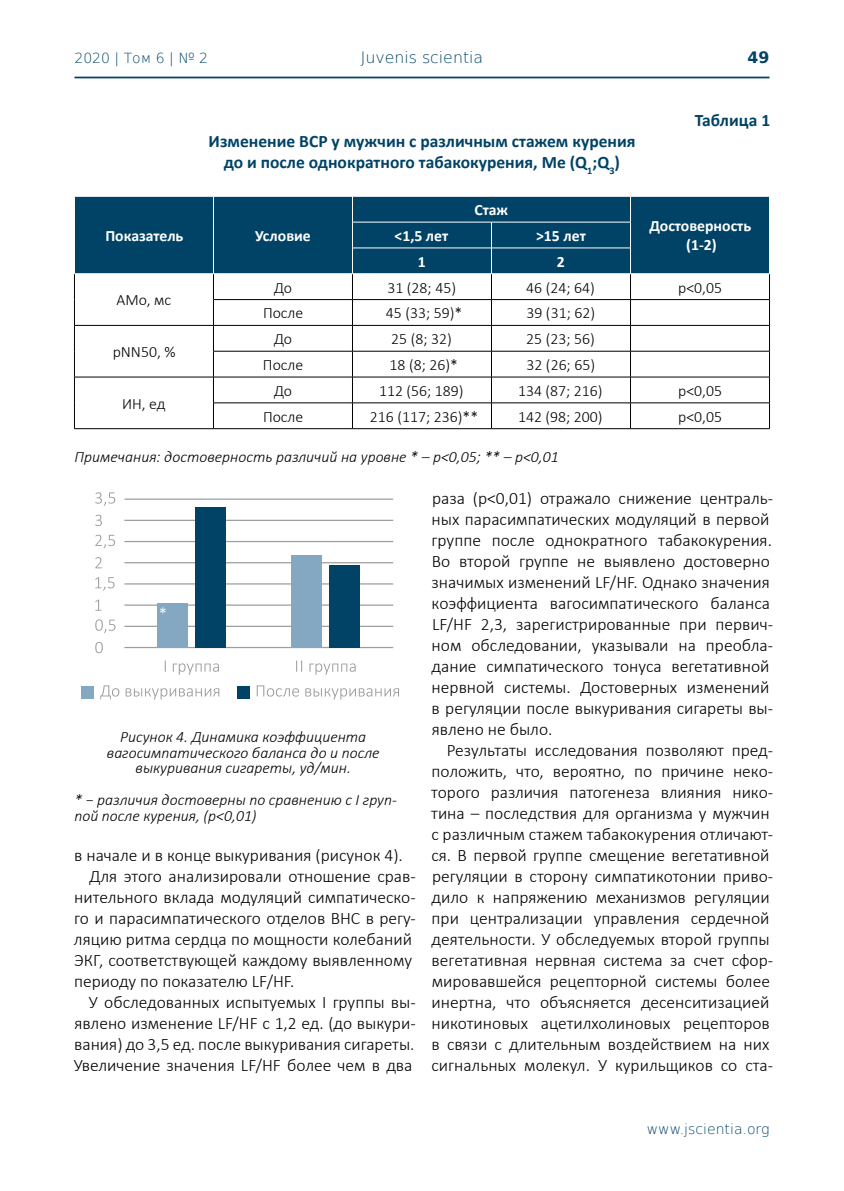
<style>
.page{position:relative;width:844px;height:1191px;background:#fff}
.page>*{position:absolute;margin:0;border:0;box-sizing:border-box;transform-origin:0 0}
.t1{font:300 17.5px/21px "Calibri";color:#000}
.t2{font:700 17.5px/21px "Calibri";color:#004366;text-align:center}
.t3{font:italic 300 15.75px/15.8px "Calibri";color:#000;text-align:center}
.t4{font:300 15.75px "Calibri";color:#000}
.t5{font:700 15.75px/18.9px "Calibri";color:#fff;text-align:center}
.t6{font:200 15.75px "DejaVu Sans";color:#004366}
.t7{font:700 15.75px "DejaVu Sans";color:#004366}
.t8{font:200 14px "DejaVu Sans";color:#004366}
</style>
<div class="page">
<hr style="left:74px;top:77px;width:695px;height:1px;background:#004366">
<div style="left:75px;top:197px;width:694px;height:76px;background:#004366"></div>
<hr style="left:213px;top:299px;width:139px;height:1px;background:#000">
<hr style="left:352px;top:299px;width:139px;height:1px;background:#000">
<hr style="left:491px;top:299px;width:139px;height:1px;background:#000">
<hr style="left:630px;top:299px;width:139px;height:1px;background:#000">
<hr style="left:74px;top:325px;width:139px;height:1px;background:#000">
<hr style="left:213px;top:325px;width:139px;height:1px;background:#000">
<hr style="left:352px;top:325px;width:139px;height:1px;background:#000">
<hr style="left:491px;top:325px;width:139px;height:1px;background:#000">
<hr style="left:630px;top:325px;width:139px;height:1px;background:#000">
<hr style="left:213px;top:351px;width:139px;height:1px;background:#000">
<hr style="left:352px;top:351px;width:139px;height:1px;background:#000">
<hr style="left:491px;top:351px;width:139px;height:1px;background:#000">
<hr style="left:630px;top:351px;width:139px;height:1px;background:#000">
<hr style="left:74px;top:377px;width:139px;height:1px;background:#000">
<hr style="left:213px;top:377px;width:139px;height:1px;background:#000">
<hr style="left:352px;top:377px;width:139px;height:1px;background:#000">
<hr style="left:491px;top:377px;width:139px;height:1px;background:#000">
<hr style="left:630px;top:377px;width:139px;height:1px;background:#000">
<hr style="left:213px;top:402px;width:139px;height:1px;background:#000">
<hr style="left:352px;top:402px;width:139px;height:1px;background:#000">
<hr style="left:491px;top:402px;width:139px;height:1px;background:#000">
<hr style="left:630px;top:402px;width:139px;height:1px;background:#000">
<hr style="left:74px;top:428px;width:139px;height:1px;background:#000">
<hr style="left:213px;top:428px;width:139px;height:1px;background:#000">
<hr style="left:352px;top:428px;width:139px;height:1px;background:#000">
<hr style="left:491px;top:428px;width:139px;height:1px;background:#000">
<hr style="left:630px;top:428px;width:139px;height:1px;background:#000">
<svg style="left:74px;top:196px;width:1px;height:232px"></svg>
<svg style="left:213px;top:196px;width:1px;height:232px"></svg>
<hr style="left:74px;top:273px;width:139px;height:1px;background:#fff">
<hr style="left:213px;top:273px;width:139px;height:1px;background:#fff">
<svg style="left:769px;top:196px;width:1px;height:232px"></svg>
<hr style="left:352px;top:222px;width:139px;height:1px;background:#fff">
<hr style="left:491px;top:222px;width:139px;height:1px;background:#fff">
<hr style="left:352px;top:248px;width:139px;height:1px;background:#fff">
<svg style="left:352px;top:196px;width:1px;height:232px"></svg>
<hr style="left:491px;top:248px;width:139px;height:1px;background:#fff">
<svg style="left:491px;top:222px;width:1px;height:206px"></svg>
<svg style="left:630px;top:196px;width:1px;height:232px"></svg>
<hr style="left:352px;top:273px;width:139px;height:1px;background:#fff">
<hr style="left:491px;top:273px;width:139px;height:1px;background:#fff">
<hr style="left:124px;top:498px;width:269px;height:2px;background:#9d9d9c">
<hr style="left:124px;top:647px;width:269px;height:1px;background:#9d9d9c">
<hr style="left:124px;top:604px;width:269px;height:2px;background:#9d9d9c">
<hr style="left:124px;top:562px;width:269px;height:1px;background:#9d9d9c">
<hr style="left:124px;top:520px;width:269px;height:1px;background:#9d9d9c">
<hr style="left:124px;top:541px;width:269px;height:1px;background:#9d9d9c">
<hr style="left:124px;top:583px;width:269px;height:1px;background:#9d9d9c">
<hr style="left:124px;top:625px;width:269px;height:2px;background:#9d9d9c">
<svg style="left:95px;top:492px;width:20px;height:14px"></svg>
<svg style="left:95px;top:535px;width:20px;height:13px"></svg>
<svg style="left:95px;top:577px;width:19px;height:14px"></svg>
<svg style="left:95px;top:599px;width:6px;height:11px"></svg>
<svg style="left:95px;top:642px;width:8px;height:11px"></svg>
<div style="left:157px;top:603px;width:30px;height:44px;background:#84a8c2"></div>
<div style="left:195px;top:507px;width:31px;height:140px;background:#004366"></div>
<div style="left:291px;top:554px;width:30px;height:93px;background:#84a8c2"></div>
<div style="left:329px;top:565px;width:30px;height:82px;background:#004366"></div>
<svg style="left:173px;top:663px;width:46px;height:12px"></svg>
<svg style="left:296px;top:660px;width:6px;height:11px"></svg>
<svg style="left:309px;top:663px;width:46px;height:12px"></svg>
<svg style="left:100px;top:685px;width:19px;height:14px"></svg>
<svg style="left:126px;top:688px;width:93px;height:11px"></svg>
<svg style="left:257px;top:685px;width:42px;height:11px"></svg>
<svg style="left:305px;top:688px;width:94px;height:11px"></svg>
<div style="left:81px;top:686px;width:12px;height:12px;background:#84a8c2"></div>
<div style="left:237px;top:686px;width:12px;height:12px;background:#004366"></div>
<svg style="left:160px;top:607px;width:6px;height:6px"></svg>
<svg style="left:95px;top:619px;width:20px;height:14px"></svg>
<svg style="left:95px;top:557px;width:7px;height:11px"></svg>
<svg style="left:95px;top:514px;width:7px;height:12px"></svg>
<p class="t8" style="left:74px;top:48px;width:135px">2020 | Том 6 | № 2</p>
<p class="t6" style="left:360px;top:46px;width:124px">Juvenis scientia</p>
<p class="t7" style="left:747px;top:45px;width:23px">49</p>
<p class="t2" style="left:208px;top:131px;width:428px">Изменение ВСР у мужчин c различным стажем курения до и после однократного табакокурения, Ме (Q<sub>1</sub>;Q<sub>3</sub>)</p>
<p class="t5" style="left:105px;top:226px;width:79px">Показатель</p>
<p class="t5" style="left:255px;top:226px;width:57px">Условие</p>
<p class="t5" style="left:474px;top:200px;width:35px">Стаж</p>
<p class="t5" style="left:394px;top:226px;width:55px">&lt;1,5 лет</p>
<p class="t5" style="left:536px;top:226px;width:51px">˃15 лет</p>
<p class="t5" style="left:418px;top:252px;width:9px">1</p>
<p class="t5" style="left:556px;top:252px;width:9px">2</p>
<p class="t2" style="left:694px;top:110px;width:77px">Таблица 1</p>
<p class="t5" style="left:649px;top:217px;width:103px">Достоверность (1-2)</p>
<p class="t4" style="left:116px;top:290px;width:56px">АМо, мс</p>
<p class="t4" style="left:113px;top:342px;width:64px">pNN50, %</p>
<p class="t4" style="left:274px;top:277px;width:19px">До</p>
<p class="t4" style="left:387px;top:277px;width:70px">31 (28; 45)</p>
<p class="t4" style="left:526px;top:277px;width:70px">46 (24; 64)</p>
<p class="t4" style="left:678px;top:277px;width:45px">р&lt;0,05</p>
<p class="t4" style="left:263px;top:303px;width:42px">После</p>
<p class="t4" style="left:386px;top:303px;width:78px">45 (33; 59)*</p>
<p class="t4" style="left:526px;top:303px;width:70px">39 (31; 62)</p>
<p class="t4" style="left:274px;top:329px;width:19px">До</p>
<p class="t4" style="left:391px;top:329px;width:62px">25 (8; 32)</p>
<p class="t4" style="left:526px;top:329px;width:70px">25 (23; 56)</p>
<p class="t4" style="left:263px;top:355px;width:42px">После</p>
<p class="t4" style="left:389px;top:355px;width:70px">18 (8; 26)*</p>
<p class="t4" style="left:526px;top:355px;width:70px">32 (26; 65)</p>
<p class="t4" style="left:274px;top:381px;width:19px">До</p>
<p class="t4" style="left:379px;top:381px;width:86px">112 (56; 189)</p>
<p class="t4" style="left:518px;top:381px;width:86px">134 (87; 216)</p>
<p class="t4" style="left:678px;top:381px;width:45px">р&lt;0,05</p>
<p class="t4" style="left:263px;top:407px;width:42px">После</p>
<p class="t4" style="left:370px;top:407px;width:110px">216 (117; 236)**</p>
<p class="t4" style="left:518px;top:407px;width:86px">142 (98; 200)</p>
<p class="t4" style="left:678px;top:407px;width:45px">р&lt;0,05</p>
<p class="t3" style="left:74px;top:449px;width:485px">Примечания: достоверность различий на уровне * – р&lt;0,05; ** – р&lt;0,01</p>
<p class="t4" style="left:122px;top:394px;width:45px">ИН, ед</p>
<p class="t3" style="left:107px;top:728px;width:274px">Рисунок 4. Динамика коэффициента вагосимпатического баланса до и после выкуривания сигареты, уд/мин.</p>
<p class="t3" style="left:74px;top:791px;width:324px;text-align:left">* − различия достоверны по сравнению с I груп&shy;пой после курения, (p&lt;0,01)</p>
<p class="t1" style="left:74px;top:845px;width:330px">в начале и в конце выкуривания (рисунок 4).</p>
<p class="t1" style="left:89px;top:866px;width:328px">Для этого анализировали отношение срав-</p>
<p class="t1" style="left:74px;top:887px;width:343px">нительного вклада модуляций симпатическо-</p>
<p class="t1" style="left:74px;top:908px;width:343px">го и парасимпатического отделов ВНС в регу-</p>
<p class="t1" style="left:74px;top:929px;width:339px">ляцию ритма сердца по мощности колебаний</p>
<p class="t1" style="left:74px;top:950px;width:339px">ЭКГ, соответствующей каждому выявленному</p>
<p class="t1" style="left:74px;top:971px;width:222px">периоду по показателю LF/HF.</p>
<p class="t1" style="left:89px;top:992px;width:328px">У обследованных испытуемых I группы вы-</p>
<p class="t1" style="left:74px;top:1013px;width:343px">явлено изменение LF/HF с 1,2 ед. (до выкури-</p>
<p class="t1" style="left:74px;top:1034px;width:342px">вания) до 3,5 ед. после выкуривания сигареты.</p>
<p class="t1" style="left:74px;top:1055px;width:340px">Увеличение значения LF/HF более чем в два</p>
<p class="t1" style="left:431px;top:488px;width:343px">раза (р&lt;0,01) отражало снижение централь&shy;ных парасимпатических модуляций в первой группе после однократного табакокурения.<br>Во второй группе не выявлено достоверно значимых изменений LF/HF. Однако значения коэффициента вагосимпатического баланса LF/HF 2,3, зарегистрированные при первич&shy;ном обследовании, указывали на преобла&shy;дание симпатического тонуса вегетативной нервной системы. Достоверных изменений в регуляции после выкуривания сигареты вы&shy;явлено не было.</p>
<p class="t1" style="left:431px;top:740px;width:343px;text-indent:15px">Результаты исследования позволяют пред&shy;положить, что, вероятно, по причине неко&shy;торого различия патогенеза влияния нико&shy;тина – последствия для организма у мужчин с различным стажем табакокурения отличают&shy;ся. В первой группе смещение вегетативной регуляции в сторону симпатикотонии приво&shy;дило к напряжению механизмов регуляции при централизации управления сердечной деятельности. У обследуемых второй группы вегетативная нервная система за счет сфор&shy;мировавшейся рецепторной системы более инертна, что объясняется десенситизацией никотиновых ацетилхолиновых рецепторов в связи с длительным воздействием на них сигнальных молекул. У курильщиков со ста-</p>
<p class="t8" style="left:646px;top:1119px;width:124px">www.jscientia.org</p>
</div>
